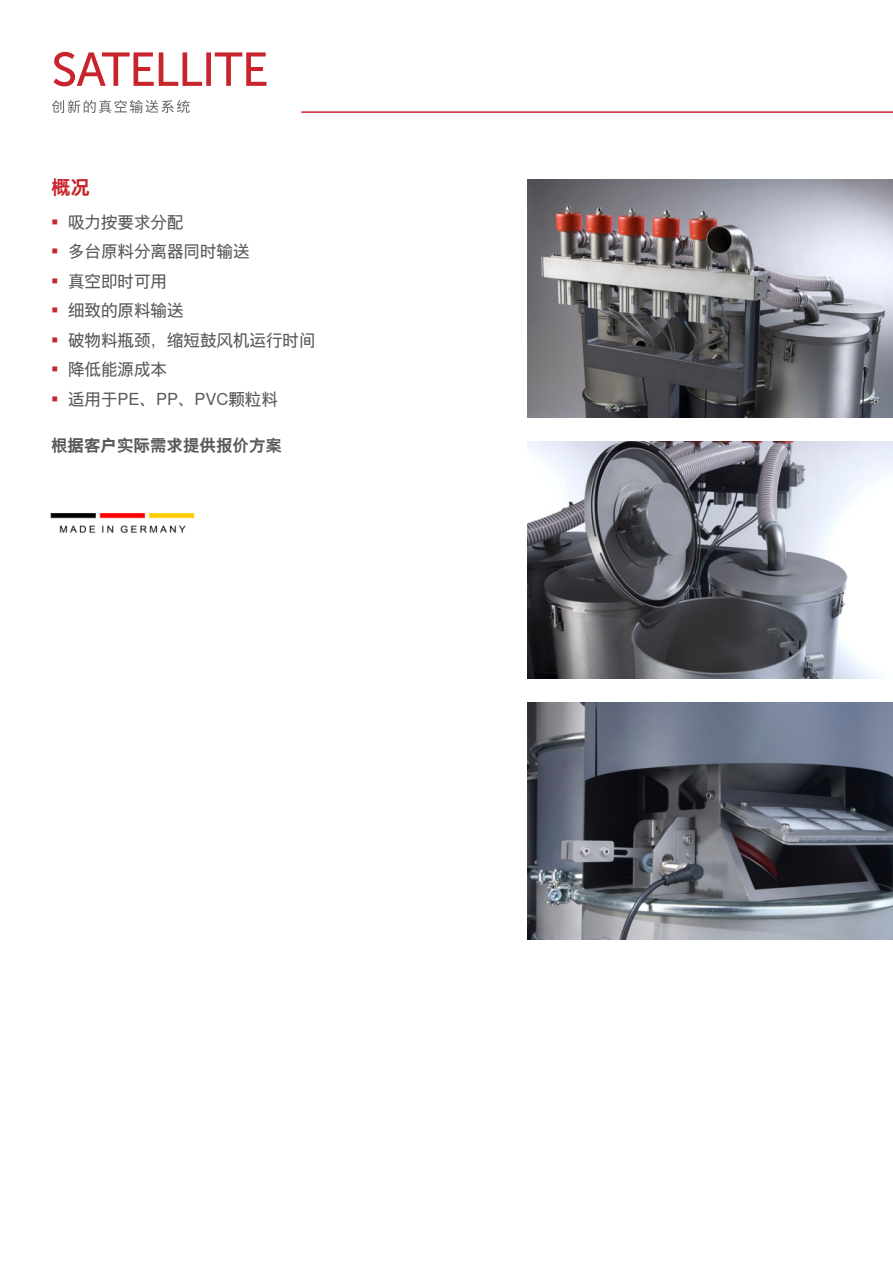
<style>
.page{position:relative;width:893px;height:1263px;background:#fff}
.page>*{position:absolute;margin:0;border:0;box-sizing:border-box;transform-origin:0 0}
.t1{font:700 19.5px "Nimbus Sans CHS";color:#c8242b}
.t2{font:16.5px/29.5px "Nimbus Sans CHS";color:#57585a}
.t3{font:700 16.5px "Nimbus Sans CHS";color:#57585a}
</style>
<div class="page">
<img style="left:50px;top:513px;width:145px;height:21px">
<hr style="left:301px;top:111px;width:592px;height:2px;background:#c8242b">
<img style="left:527px;top:180px;width:366px;height:237px">
<img style="left:527px;top:441px;width:366px;height:237px">
<img style="left:527px;top:703px;width:366px;height:237px">
<svg style="left:53px;top:52px;width:213px;height:34px"></svg>
<svg style="left:52px;top:100px;width:138px;height:13px"></svg>
<p class="t1" style="left:51px;top:176px;width:40px">概况</p>
<p class="t2" style="left:68px;top:207px;width:249px">吸力按要求分配<br>多台原料分离器同时输送<br>真空即时可用<br>细致的原料输送<br>破物料瓶颈，缩短鼓风机运行时间降低能源成本<br>适用于PE、PP、PVC颗粒料</p>
<p class="t3" style="left:51px;top:435px;width:233px">根据客户实际需求提供报价方案</p>
</div>
